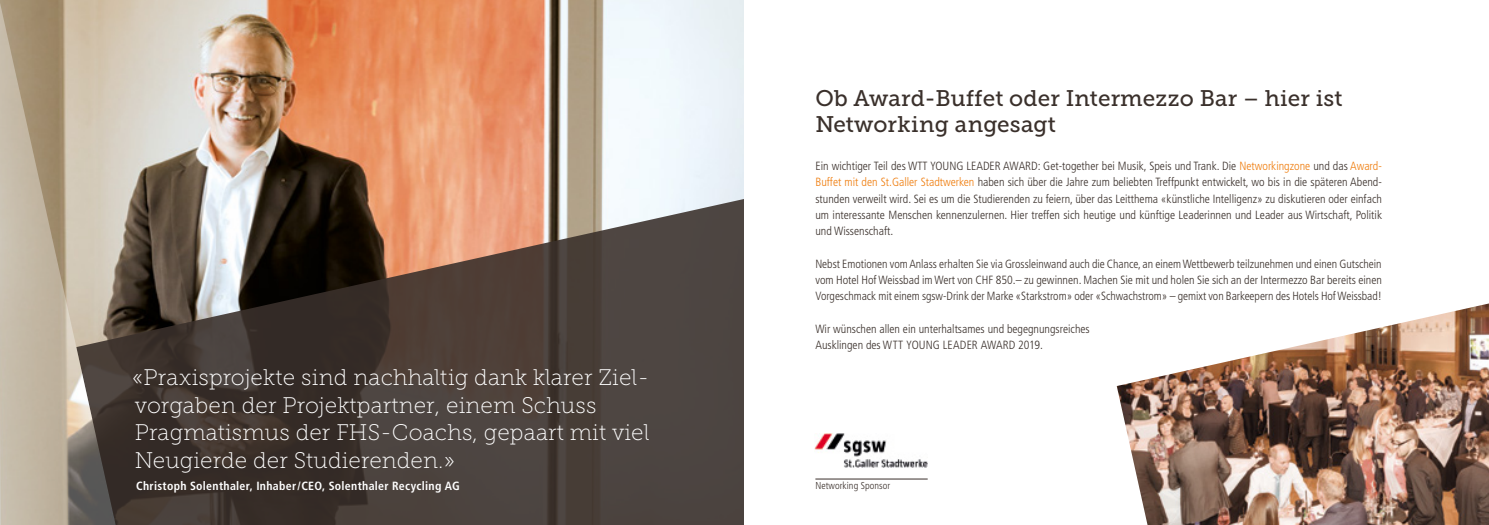
<style>
.page{position:relative;width:1489px;height:525px;background:#fff}
.page>*{position:absolute;margin:0;border:0;box-sizing:border-box;transform-origin:0 0}
.t1{font:22.5px/27.5px "Museo Slab 100";letter-spacing:.005em;color:#fff}
.t2{font:22.5px/26.2px "Museo Slab 500";letter-spacing:.005em;color:#3a302b}
.t3{font:300 condensed 11.88px/16.2px "Frutiger";color:#3a302b;text-align:justify}
.t4{font:700 condensed 11.88px "Frutiger";letter-spacing:.025em;color:#fff}
.t5{font:300 condensed 10px "Frutiger";letter-spacing:.005em;color:#3a302b}
.s1{color:#ef7c0c}
</style>
<div class="page">
<img style="left:121px;top:0;width:623px;height:198px">
<svg style="left:121px;top:198px;width:623px;height:326px;background:#53463f"></svg>
<svg style="left:0;top:0;width:121px;height:524px;background:#b3a794"></svg>
<hr style="left:815px;top:478px;width:112px;height:1px;background:#3a302b">
<img style="left:814px;top:433px;width:113px;height:34px">
<img style="left:1116px;top:303px;width:372px;height:221px">
<h1 class="t1" style="left:132px;top:364px;width:519px">«Praxisprojekte sind nachhaltig dank klarer Ziel&shy;vorgaben der Projektpartner, einem Schuss Pragmatismus der FHS- Coachs, gepaart mit viel Neugierde der Studierenden.»</h1>
<p class="t4" style="left:136px;top:479px;width:325px">Christoph Solenthaler, Inhaber/CEO, Solenthaler Recycling AG</p>
<h1 class="t2" style="left:815px;top:85px;width:528px">Ob Award-Buffet oder Intermezzo Bar – hier ist<br>Networking angesagt</h1>
<p class="t3" style="left:815px;top:158px;width:568px">Ein wichtiger Teil des WTT YOUNG LEADER AWARD: Get-together bei Musik, Speis und Trank. Die <span class="s1">Networkingzone</span> und das <span class="s1">Award-Buffet mit den St.Galler Stadtwerken</span> haben sich über die Jahre zum beliebten Treffpunkt entwickelt, wo bis in die späteren Abend&shy;stunden verweilt wird. Sei es um die Studierenden zu feiern, über das Leitthema «künstliche Intelligenz» zu diskutieren oder einfach um interessante Menschen kennenzulernen. Hier treffen sich heutige und künftige Leaderinnen und Leader aus Wirtschaft, Politik und Wissenschaft.</p>
<p class="t3" style="left:815px;top:255px;width:568px">Nebst Emotionen vom Anlass erhalten Sie via Grossleinwand auch die Chance, an einem Wettbewerb teilzunehmen und einen Gutschein vom Hotel Hof Weissbad im Wert von CHF 850.– zu gewinnen. Machen Sie mit und holen Sie sich an der Intermezzo Bar bereits einen Vorgeschmack mit einem sgsw-Drink der Marke «Starkstrom» oder «Schwachstrom» – gemixt von Barkeepern des Hotels Hof Weissbad!</p>
<p class="t3" style="left:815px;top:320px;width:276px">Wir wünschen allen ein unterhaltsames und begegnungsreiches<br>Ausklingen des WTT YOUNG LEADER AWARD 2019.</p>
<p class="t5" style="left:815px;top:480px;width:76px">Networking Sponsor</p>
</div>
